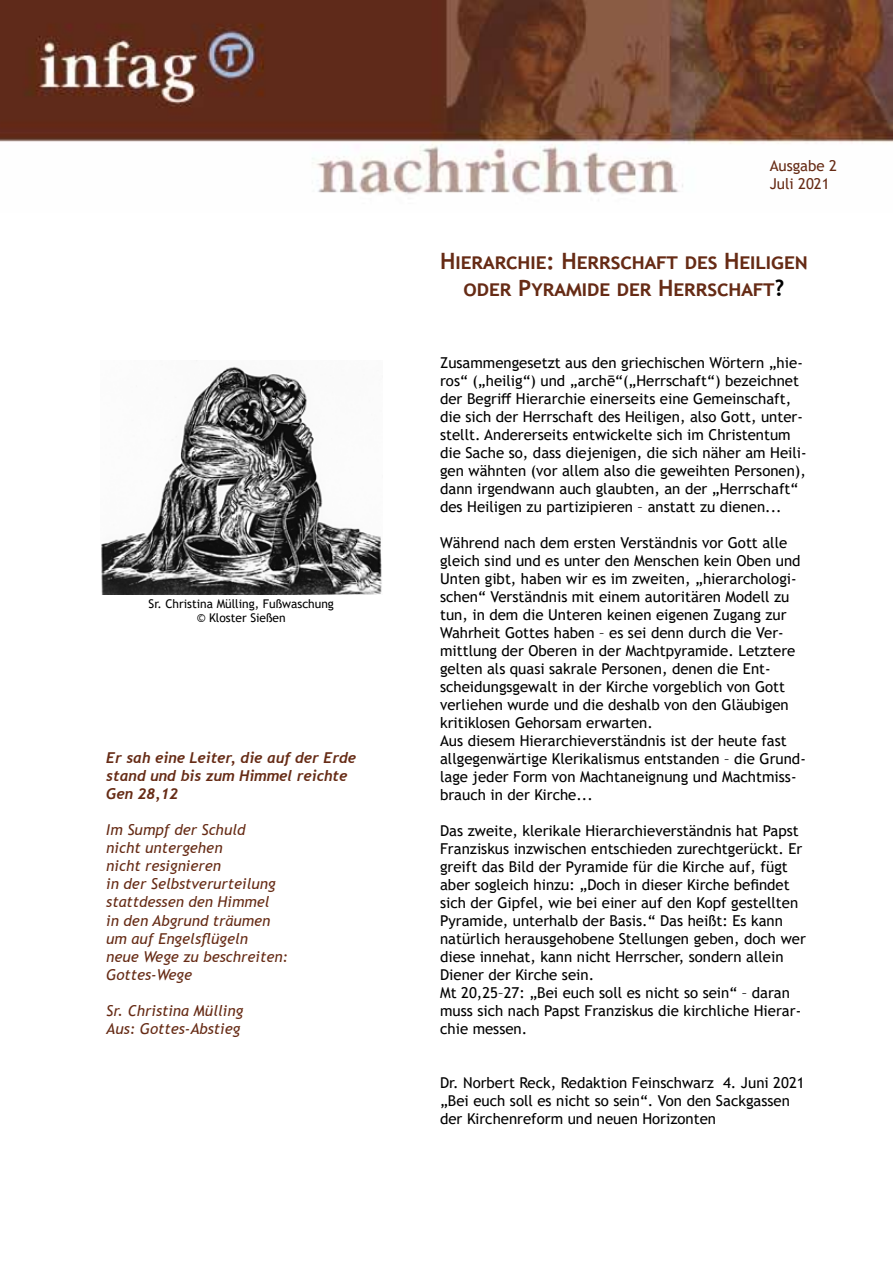
<style>
.page{position:relative;width:893px;height:1263px;background:#fff}
.page>*{position:absolute;margin:0;border:0;box-sizing:border-box;transform-origin:0 0}
.t1{font:700 22.5px/27px "Trebuchet MS";color:#662b15;text-align:center}
.t2{font:15px/18px "Trebuchet MS";color:#000}
.t3{font:italic 15px/18px "Trebuchet MS";color:#662b15}
.t4{font:italic 700 15px/18px "Trebuchet";color:#662b15}
.t5{font:15px/18px "Trebuchet MS";color:#662b15}
.t6{font:12px/14.4px "Trebuchet MS";color:#000;text-align:center}
.s1{color:#000}
</style>
<div class="page">
<img style="left:0;top:0;width:893px;height:195px">
<img style="left:101px;top:360px;width:281px;height:234px">
<p class="t6" style="left:149px;top:596px;width:187px">Sr. Christina Mülling, Fußwaschung © Kloster Sießen</p>
<p class="t4" style="left:106px;top:749px;width:251px">Er sah eine Leiter, die auf der Erde stand und bis zum Himmel reichte<br>Gen 28,12</p>
<p class="t3" style="left:106px;top:821px;width:183px">Im Sumpf der Schuld<br>nicht untergehen<br>nicht resignieren<br>in der Selbstverurteilung stattdessen den Himmel<br>in den Abgrund träumen um auf Engelsflügeln<br>neue Wege zu beschreiten:<br>Gottes-Wege</p>
<p class="t3" style="left:106px;top:1001px;width:138px">Sr. Christina Mülling<br>Aus: Gottes-Abstieg</p>
<p class="t5" style="left:770px;top:156px;width:69px">Ausgabe 2<br>Juli 2021</p>
<h1 class="t1" style="left:440px;top:247px;width:369px">Hierarchie: Herrschaft des Heiligen oder Pyramide der Herrschaft<span class="s1">?</span></h1>
<p class="t2" style="left:440px;top:353px;width:368px">Zusammengesetzt aus den griechischen Wörtern „hie&shy;ros“ („heilig“) und „archē“(„Herrschaft“) bezeichnet der Begriff Hierarchie einerseits eine Gemeinschaft, die sich der Herrschaft des Heiligen, also Gott, unter&shy;stellt. Andererseits entwickelte sich im Christentum die Sache so, dass diejenigen, die sich näher am Heili&shy;gen wähnten (vor allem also die geweihten Personen), dann irgendwann auch glaubten, an der „Herrschaft“ des Heiligen zu partizipieren – anstatt zu dienen...</p>
<p class="t2" style="left:440px;top:533px;width:367px">Während nach dem ersten Verständnis vor Gott alle gleich sind und es unter den Menschen kein Oben und Unten gibt, haben wir es im zweiten, „hierarchologi&shy;schen“ Verständnis mit einem autoritären Modell zu tun, in dem die Unteren keinen eigenen Zugang zur Wahrheit Gottes haben – es sei denn durch die Ver&shy;mittlung der Oberen in der Machtpyramide. Letztere gelten als quasi sakrale Personen, denen die Ent&shy;scheidungsgewalt in der Kirche vorgeblich von Gott verliehen wurde und die deshalb von den Gläubigen kritiklosen Gehorsam erwarten.<br>Aus diesem Hierarchieverständnis ist der heute fast allgegenwärtige Klerikalismus entstanden – die Grund&shy;lage jeder Form von Machtaneignung und Machtmiss&shy;brauch in der Kirche...</p>
<p class="t2" style="left:440px;top:821px;width:367px">Das zweite, klerikale Hierarchieverständnis hat Papst Franziskus inzwischen entschieden zurechtgerückt. Er greift das Bild der Pyramide für die Kirche auf, fügt aber sogleich hinzu: „Doch in dieser Kirche befindet sich der Gipfel, wie bei einer auf den Kopf gestellten Pyramide, unterhalb der Basis.“ Das heißt: Es kann natürlich herausgehobene Stellungen geben, doch wer diese innehat, kann nicht Herrscher, sondern allein Diener der Kirche sein.<br>Mt 20,25–27: „Bei euch soll es nicht so sein“ – daran muss sich nach Papst Franziskus die kirchliche Hierar&shy;chie messen.</p>
<p class="t2" style="left:440px;top:1073px;width:366px">Dr. Norbert Reck, Redaktion Feinschwarz 4. Juni 2021 „Bei euch soll es nicht so sein“. Von den Sackgassen der Kirchenreform und neuen Horizonten</p>
</div>
